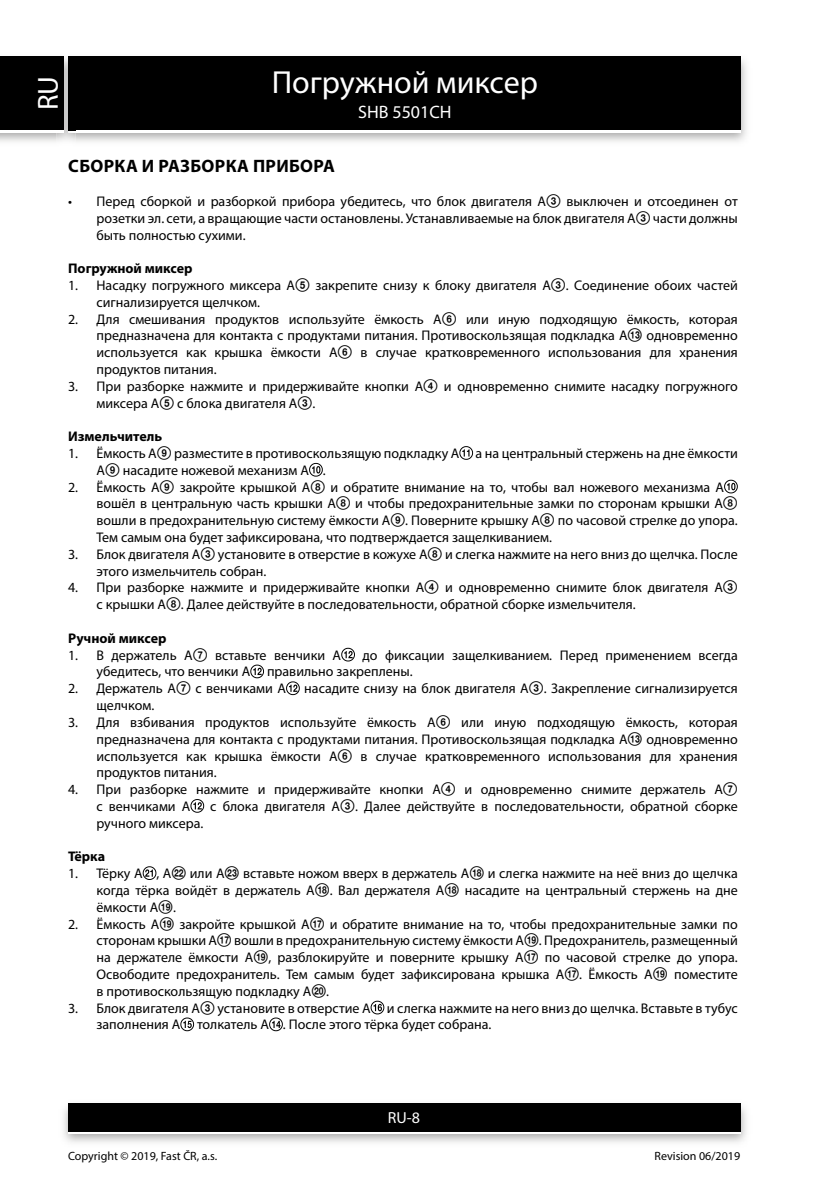
<style>
.page{position:relative;width:840px;height:1191px;background:#fff}
.page>*{position:absolute;margin:0;border:0;box-sizing:border-box;transform-origin:0 0}
.t1{font:32px "Myriad Pro";color:#fff}
.t2{font:29px "Myriad Pro";color:#fff}
.t3{font:700 18px "Myriad Pro";letter-spacing:.02em;color:#000}
.t4{font:18px "Myriad Pro";color:#fff}
.t5{font:16px "Myriad Pro";color:#fff}
.t6{font:14px/16.8px "Myriad Pro";color:#000}
.t7{font:700 14px "Myriad Pro";color:#000}
.t8{font:12px "Myriad Pro";color:#000}
.s1{font-family:"Zz 3"}
</style>
<div class="page">
<img style="left:0;top:56px;width:747px;height:86px">
<div style="left:68px;top:59px;width:672px;height:74px;background:#fff"></div>
<div style="left:68px;top:57px;width:672px;height:73px;background:#000"></div>
<img style="left:63px;top:1103px;width:684px;height:40px">
<div style="left:68px;top:1106px;width:672px;height:28px;background:linear-gradient(to right,#fff,#fff)"></div>
<div style="left:68px;top:1103px;width:672px;height:28px;background:#000"></div>
<img style="left:57px;top:56px;width:18px;height:86px">
<img style="left:68px;top:130px;width:7px;height:3px">
<svg style="left:68px;top:57px;width:7px;height:2px"></svg>
<img style="left:68px;top:59px;width:7px;height:71px">
<div style="left:0;top:59px;width:64px;height:74px;background:#fff"></div>
<div style="left:0;top:57px;width:64px;height:73px;background:#000"></div>
<svg style="left:459px;top:446px;width:14px;height:14px"></svg>
<svg style="left:309px;top:463px;width:13px;height:13px"></svg>
<svg style="left:724px;top:480px;width:13px;height:13px"></svg>
<svg style="left:341px;top:648px;width:14px;height:13px"></svg>
<svg style="left:250px;top:664px;width:14px;height:14px"></svg>
<svg style="left:286px;top:681px;width:13px;height:14px"></svg>
<svg style="left:190px;top:799px;width:14px;height:13px"></svg>
<svg style="left:143px;top:866px;width:13px;height:14px"></svg>
<svg style="left:370px;top:1000px;width:14px;height:14px"></svg>
<svg style="left:180px;top:1017px;width:14px;height:14px"></svg>
<svg style="left:269px;top:1017px;width:14px;height:14px"></svg>
<h2 class="t2" style="left:30px;top:110px;width:36px;rotate:-90deg">RU</h2>
<h1 class="t1" style="left:272px;top:62px;width:267px">Погружной миксер</h1>
<p class="t4" style="left:358px;top:101px;width:95px">SHB 5501CH</p>
<p class="t3" style="left:68px;top:154px;width:268px">СБОРКА И РАЗБОРКА ПРИБОРА</p>
<p class="t6" style="left:96px;top:193px;width:642px;text-align:justify;text-indent:-28px">• Перед сборкой и разборкой прибора убедитесь, что блок двигателя A<span class="s1">3</span> выключен и отсоединен от розетки эл. сети, а вращающие части остановлены. Устанавливаемые на блок двигателя A<span class="s1">3</span> части должны быть полностью сухими.</p>
<p class="t7" style="left:68px;top:259px;width:126px">Погружной миксер</p>
<p class="t6" style="left:96px;top:277px;width:642px;text-indent:-28px">1. Насадку погружного миксера A<span class="s1">5</span> закрепите снизу к блоку двигателя A<span class="s1">3</span>. Соединение обоих частей сигнализируется щелчком.</p>
<p class="t6" style="left:96px;top:310px;width:642px;text-align:justify;text-indent:-28px">2. Для смешивания продуктов используйте ёмкость A<span class="s1">6</span> или иную подходящую ёмкость, которая предназначена для контакта с продуктами питания. Противоскользящая подкладка A<span class="s1">QD</span> одновременно используется как крышка ёмкости A<span class="s1">6</span> в случае кратковременного использования для хранения продуктов питания.</p>
<p class="t6" style="left:96px;top:377px;width:642px;text-indent:-28px">3. При разборке нажмите и придерживайте кнопки A<span class="s1">4</span> и одновременно снимите насадку погружного миксера A<span class="s1">5</span> с блока двигателя A<span class="s1">3</span>.</p>
<p class="t7" style="left:68px;top:427px;width:96px">Измельчитель</p>
<p class="t6" style="left:96px;top:445px;width:642px;text-indent:-28px">1. Ёмкость A<span class="s1">9</span> разместите в противоскользящую подкладку A a на центральный стержень на дне ёмкости<br>A<span class="s1">9</span> насадите ножевой механизм A .</p>
<p class="t6" style="left:96px;top:478px;width:642px;text-indent:-28px">2. Ёмкость A<span class="s1">9</span> закройте крышкой A<span class="s1">8</span> и обратите внимание на то, чтобы вал ножевого механизма A вошёл в центральную часть крышки A<span class="s1">8</span> и чтобы предохранительные замки по сторонам крышки A<span class="s1">8 </span>вошли в предохранительную систему ёмкости A<span class="s1">9</span>. Поверните крышку A<span class="s1">8</span> по часовой стрелке до упора.<br>Тем самым она будет зафиксирована, что подтверждается защелкиванием.</p>
<p class="t6" style="left:96px;top:545px;width:642px;text-indent:-28px">3. Блок двигателя A<span class="s1">3</span> установите в отверстие в кожухе A<span class="s1">8</span> и слегка нажмите на него вниз до щелчка. После этого измельчитель собран.</p>
<p class="t6" style="left:96px;top:579px;width:642px;text-indent:-28px">4. При разборке нажмите и придерживайте кнопки A<span class="s1">4</span> и одновременно снимите блок двигателя A<span class="s1">3 </span>с крышки A<span class="s1">8</span>. Далее действуйте в последовательности, обратной сборке измельчителя.</p>
<p class="t7" style="left:68px;top:629px;width:100px">Ручной миксер</p>
<p class="t6" style="left:68px;top:646px;width:274px">1. В держатель A<span class="s1">7</span> вставьте венчики A</p>
<p class="t6" style="left:96px;top:646px;width:642px;text-indent:266px">до фиксации защелкиванием. Перед применением всегда убедитесь, что венчики A правильно закреплены.</p>
<p class="t6" style="left:68px;top:680px;width:219px">2. Держатель A<span class="s1">7</span> с венчиками A</p>
<p class="t6" style="left:304px;top:680px;width:435px">насадите снизу на блок двигателя A<span class="s1">3</span>. Закрепление сигнализируется</p>
<p class="t6" style="left:96px;top:697px;width:59px">щелчком.</p>
<p class="t6" style="left:96px;top:713px;width:642px;text-align:justify;text-indent:-28px">3. Для взбивания продуктов используйте ёмкость A<span class="s1">6</span> или иную подходящую ёмкость, которая предназначена для контакта с продуктами питания. Противоскользящая подкладка A<span class="s1">QD</span> одновременно используется как крышка ёмкости A<span class="s1">6</span> в случае кратковременного использования для хранения продуктов питания.</p>
<p class="t6" style="left:96px;top:781px;width:642px;text-indent:-28px">4. При разборке нажмите и придерживайте кнопки A<span class="s1">4</span> и одновременно снимите держатель A<span class="s1">7 </span>с венчиками A</p>
<p class="t6" style="left:210px;top:797px;width:528px">с блока двигателя A<span class="s1">3</span>. Далее действуйте в последовательности, обратной сборке</p>
<p class="t6" style="left:96px;top:814px;width:108px">ручного миксера.</p>
<p class="t7" style="left:68px;top:847px;width:39px">Тёрка</p>
<p class="t6" style="left:96px;top:865px;width:642px;text-align:justify;text-indent:-28px">1. Тёрку A , A<span class="s1">WS</span> или A<span class="s1">WD</span> вставьте ножом вверх в держатель A<span class="s1">QK</span> и слегка нажмите на неё вниз до щелчка когда тёрка войдёт в держатель A<span class="s1">QK</span>. Вал держателя A<span class="s1">QK</span> насадите на центральный стержень на дне ёмкости A<span class="s1">QL</span>.</p>
<p class="t6" style="left:96px;top:915px;width:642px;text-align:justify;text-indent:-28px">2. Ёмкость A<span class="s1">QL</span> закройте крышкой A<span class="s1">QJ</span> и обратите внимание на то, чтобы предохранительные замки по сторонам крышки A<span class="s1">QJ</span> вошли в предохранительную систему ёмкости A<span class="s1">QL</span>. Предохранитель, размещенный на держателе ёмкости A<span class="s1">QL</span>, разблокируйте и поверните крышку A<span class="s1">QJ</span> по часовой стрелке до упора.<br>Освободите предохранитель. Тем самым будет зафиксирована крышка A<span class="s1">QJ</span>. Ёмкость A<span class="s1">QL</span> поместите в противоскользящую подкладку A<span class="s1">W;</span>.</p>
<p class="t6" style="left:96px;top:999px;width:642px;text-indent:-28px">3. Блок двигателя A<span class="s1">3</span> установите в отверстие A и слегка нажмите на него вниз до щелчка. Вставьте в тубус заполнения A толкатель A . После этого тёрка будет собрана.</p>
<p class="t5" style="left:388px;top:1108px;width:34px">RU-8</p>
<p class="t8" style="left:68px;top:1148px;width:150px">Copyright © 2019, Fast ČR, a.s.</p>
<p class="t8" style="left:654px;top:1148px;width:87px">Revision 06/2019</p>
</div>
